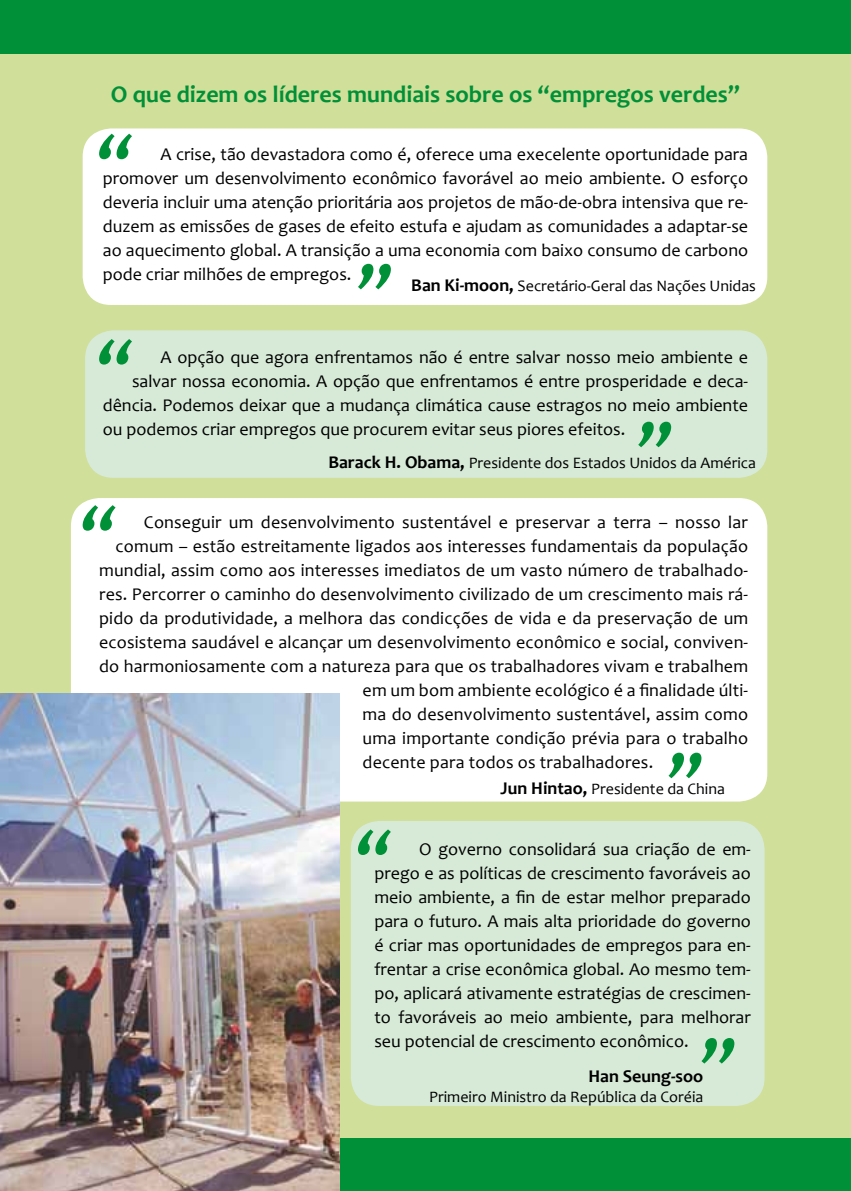
<style>
.page{position:relative;width:851px;height:1191px;background:#fff}
.page>*{position:absolute;margin:0;border:0;box-sizing:border-box;transform-origin:0 0}
.t1{font:700 24px "Candara";color:#009037}
.t2{font:18px/24px "Candara";letter-spacing:.01em;color:#000;text-align:justify}
.t3{font:700 18px "Candara";color:#000}
.t4{font:16px "Candara";color:#000}
.s1{font-weight:700;font-size:18px}
</style>
<div class="page">
<div style="left:0;top:0;width:850px;height:1191px;background:#d0df99"></div>
<div style="left:0;top:0;width:850px;height:53px;background:#009037"></div>
<div style="left:0;top:1138px;width:850px;height:53px;background:#009037"></div>
<div style="left:83px;top:128px;width:684px;height:177px;background:#fff;border-radius:28px"></div>
<svg style="left:99px;top:134px;width:33px;height:25px"></svg>
<svg style="left:358px;top:264px;width:33px;height:25px"></svg>
<div style="left:71px;top:498px;width:696px;height:303px;background:#fff;border-radius:28px"></div>
<svg style="left:83px;top:505px;width:33px;height:26px"></svg>
<svg style="left:668px;top:752px;width:33px;height:26px"></svg>
<div style="left:351px;top:821px;width:413px;height:285px;background:#d7ead7;border-radius:28px"></div>
<svg style="left:358px;top:829px;width:33px;height:26px"></svg>
<svg style="left:701px;top:1038px;width:33px;height:25px"></svg>
<div style="left:85px;top:330px;width:682px;height:148px;background:#d7ead7;border-radius:28px"></div>
<svg style="left:99px;top:339px;width:33px;height:25px"></svg>
<svg style="left:638px;top:422px;width:33px;height:25px"></svg>
<img style="left:0;top:693px;width:340px;height:498px">
<h1 class="t1" style="left:111px;top:80px;width:630px">O que dizem os líderes mundiais sobre os “empregos verdes”</h1>
<p class="t2" style="left:103px;top:142px;width:646px;text-indent:58px">A crise, tão devastadora como é, oferece uma execelente oportunidade para promover um desenvolvimento econômico favorável ao meio ambiente. O esforço deveria incluir uma atenção prioritária aos projetos de mão-de-obra intensiva que re&shy;duzem as emissões de gases de efeito estufa e ajudam as comunidades a adaptar-se ao aquecimento global. A transição a uma economia com baixo consumo de carbono pode criar milhões de empregos.</p>
<p class="t4" style="left:411px;top:276px;width:346px"><span class="s1">Ban Ki-moon,</span> Secretário-Geral das Nações Unidas</p>
<p class="t2" style="left:160px;top:345px;width:589px">A opção que agora enfrentamos não é entre salvar nosso meio ambiente e</p>
<p class="t2" style="left:132px;top:369px;width:617px">salvar nossa economia. A opção que enfrentamos é entre prosperidade e deca-</p>
<p class="t2" style="left:103px;top:393px;width:646px">dência. Podemos deixar que a mudança climática cause estragos no meio ambiente</p>
<p class="t2" style="left:103px;top:417px;width:524px">ou podemos criar empregos que procurem evitar seus piores efeitos.</p>
<p class="t4" style="left:328px;top:453px;width:429px"><span class="s1">Barack H. Obama,</span> Presidente dos Estados Unidos da América</p>
<p class="t2" style="left:144px;top:510px;width:605px">Conseguir um desenvolvimento sustentável e preservar a terra – nosso lar</p>
<p class="t2" style="left:115px;top:534px;width:634px">comum – estão estreitamente ligados aos interesses fundamentais da população</p>
<p class="t2" style="left:99px;top:558px;width:650px">mundial, assim como aos interesses imediatos de um vasto número de trabalhado-</p>
<p class="t2" style="left:99px;top:582px;width:650px">res. Percorrer o caminho do desenvolvimento civilizado de um crescimento mais rá-</p>
<p class="t2" style="left:99px;top:606px;width:650px">pido da produtividade, a melhora das condicções de vida e da preservação de um</p>
<p class="t2" style="left:99px;top:630px;width:650px">ecosistema saudável e alcançar um desenvolvimento econômico e social, conviven-</p>
<p class="t2" style="left:99px;top:654px;width:650px">do harmoniosamente com a natureza para que os trabalhadores vivam e trabalhem</p>
<p class="t2" style="left:362px;top:678px;width:387px">em um bom ambiente ecológico é a finalidade últi-</p>
<p class="t2" style="left:362px;top:702px;width:387px">ma do desenvolvimento sustentável, assim como</p>
<p class="t2" style="left:362px;top:726px;width:387px">uma importante condição prévia para o trabalho</p>
<p class="t2" style="left:362px;top:750px;width:292px">decente para todos os trabalhadores.</p>
<p class="t4" style="left:500px;top:779px;width:226px"><span class="s1">Jun Hintao,</span> Presidente da China</p>
<p class="t2" style="left:374px;top:837px;width:378px;text-indent:45px">O governo consolidará sua criação de em&shy;prego e as políticas de crescimento favoráveis ao meio ambiente, a fin de estar melhor preparado para o futuro. A mais alta prioridade do governo é criar mas oportunidades de empregos para en&shy;frentar a crise econômica global. Ao mesmo tem&shy;po, aplicará ativamente estratégias de crescimen&shy;to favoráveis ao meio ambiente, para melhorar seu potencial de crescimento econômico.</p>
<p class="t3" style="left:588px;top:1065px;width:116px">Han Seung-soo</p>
<p class="t4" style="left:429px;top:1086px;width:275px">Primeiro Ministro da República da Coréia</p>
</div>
